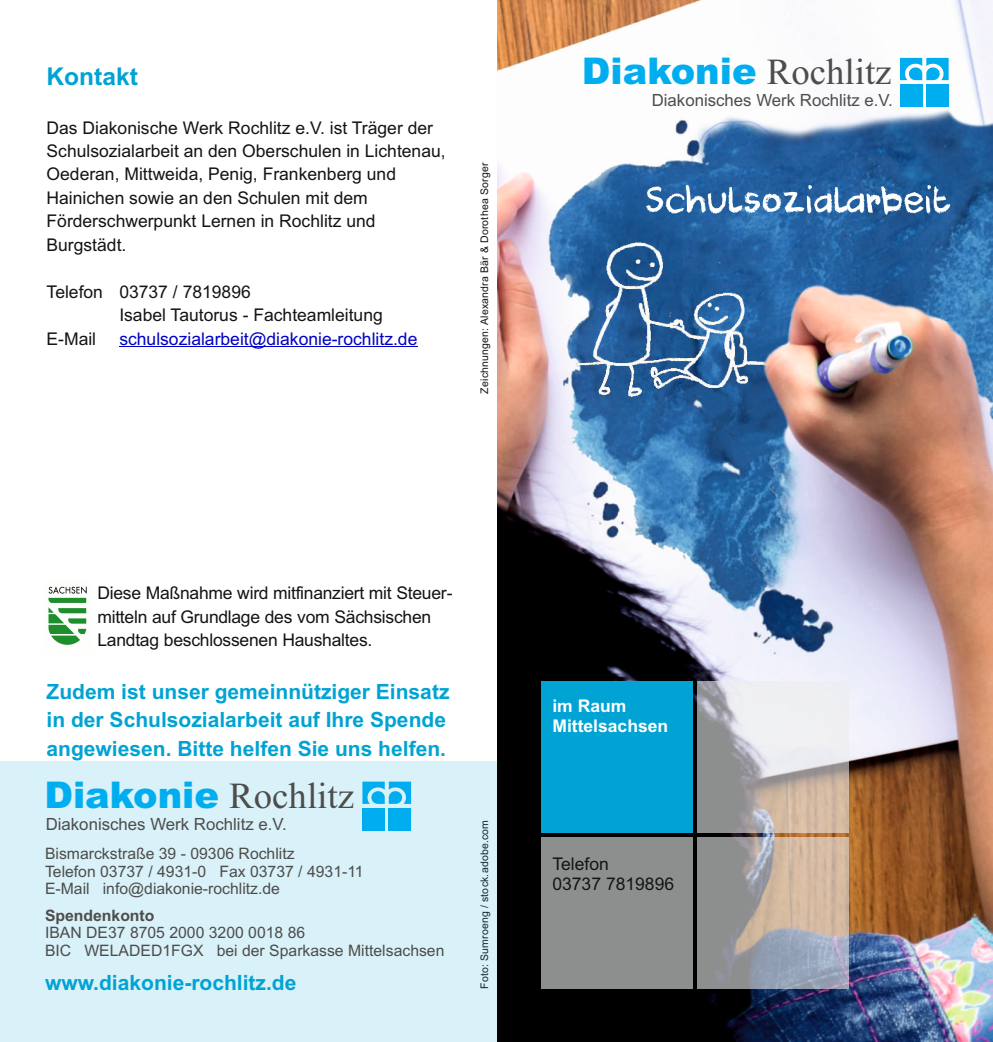
<style>
.page{position:relative;width:993px;height:1042px;background:#fff}
.page>*{position:absolute;margin:0;border:0;box-sizing:border-box;transform-origin:0 0}
.t1{font:900 36.75px "Arial";color:#00aeef}
.t2{font:700 24.5px "Arial";color:#00a3d3}
.t3{font:700 21px/28.2px "Arial";color:#00a3d3}
.t4{font:17.5px/23.4px "Arial";color:#131413}
.t5{font:17.5px "Arial";color:#0000c4}
.t6{font:700 17.5px/19.6px "Arial";color:#fff}
.t7{font:16.8px "Arial";color:#4d4d4c}
.t8{font:15.75px/17.7px "Arial";color:#4d4d4c}
.t9{font:700 15.75px "Arial";color:#4d4d4c}
.t10{font:10.5px "Arial";letter-spacing:.02em;color:#131414}
.s1{font-family:"Times New Roman";font-weight:400;color:#4d4d4c}
</style>
<div class="page">
<img style="left:496px;top:0;width:496px;height:1042px">
<hr style="left:119px;top:346px;width:298px;height:1px;background:#0000c4">
<div style="left:541px;top:681px;width:151px;height:152px;background:#00a3d3"></div>
<div style="left:541px;top:838px;width:151px;height:151px;background:#8d8e8e"></div>
<div style="left:697px;top:681px;width:151px;height:152px;background:#eceded;opacity:.6"></div>
<div style="left:697px;top:838px;width:151px;height:151px;background:#eceded;opacity:.6"></div>
<svg style="left:899px;top:58px;width:49px;height:22px"></svg>
<div style="left:899px;top:84px;width:22px;height:22px;background:#00aeef"></div>
<div style="left:926px;top:84px;width:22px;height:22px;background:#00aeef"></div>
<div style="left:0;top:761px;width:496px;height:281px;background:#d9f1f8"></div>
<svg style="left:362px;top:781px;width:49px;height:23px"></svg>
<div style="left:362px;top:808px;width:22px;height:22px;background:#00aeef"></div>
<div style="left:388px;top:808px;width:23px;height:22px;background:#00aeef"></div>
<img style="left:511px;top:236px;width:317px;height:223px">
<svg style="left:645px;top:185px;width:305px;height:30px"></svg>
<img style="left:48px;top:586px;width:39px;height:59px">
<h2 class="t2" style="left:47px;top:67px;width:93px">Kontakt</h2>
<p class="t4" style="left:47px;top:117px;width:400px">Das Diakonische Werk Rochlitz e.V. ist Träger der Schulsozialarbeit an den Oberschulen in Lichtenau, Oederan, Mittweida, Penig, Frankenberg und Hainichen sowie an den Schulen mit dem Förderschwerpunkt Lernen in Rochlitz und Burgstädt.</p>
<p class="t4" style="left:47px;top:281px;width:206px">Telefon 03737 / 7819896</p>
<p class="t4" style="left:119px;top:305px;width:265px">Isabel Tautorus - Fachteamleitung</p>
<p class="t4" style="left:47px;top:328px;width:51px">E-Mail</p>
<p class="t5" style="left:119px;top:332px;width:299px">schulsozialarbeit@diakonie-rochlitz.de</p>
<p class="t10" style="left:480px;top:393px;width:232px;rotate:-90deg">Zeichnungen: Alexandra Bär &amp; Dorothea Sorger</p>
<h1 class="t1" style="left:581px;top:58px;width:311px">Diakonie <span class="s1">Rochlitz</span></h1>
<p class="t7" style="left:651px;top:94px;width:242px">Diakonisches Werk Rochlitz e.V.</p>
<p class="t4" style="left:97px;top:583px;width:356px">Diese Maßnahme wird mitfinanziert mit Steuer&shy;mitteln auf Grundlage des vom Sächsischen<br>Landtag beschlossenen Haushaltes.</p>
<p class="t3" style="left:47px;top:679px;width:404px">Zudem ist unser gemeinnütziger Einsatz in der Schulsozialarbeit auf Ihre Spende angewiesen. Bitte helfen Sie uns helfen.</p>
<h1 class="t1" style="left:44px;top:782px;width:311px">Diakonie <span class="s1">Rochlitz</span></h1>
<p class="t7" style="left:46px;top:818px;width:242px">Diakonisches Werk Rochlitz e.V.</p>
<p class="t8" style="left:45px;top:846px;width:320px">Bismarckstraße 39 - 09306 Rochlitz<br>Telefon 03737 / 4931-0 Fax 03737 / 4931-11<br>E-Mail info@diakonie-rochlitz.de</p>
<p class="t9" style="left:45px;top:909px;width:111px">Spendenkonto</p>
<p class="t8" style="left:45px;top:925px;width:401px">IBAN DE37 8705 2000 3200 0018 86<br>BIC WELADED1FGX bei der Sparkasse Mittelsachsen</p>
<p class="t3" style="left:45px;top:970px;width:253px">www.diakonie-rochlitz.de</p>
<p class="t10" style="left:480px;top:989px;width:171px;rotate:-90deg">Foto: Sumroeng / stock.adobe.com</p>
<p class="t6" style="left:552px;top:698px;width:117px">im Raum<br>Mittelsachsen</p>
<p class="t4" style="left:552px;top:856px;width:123px;line-height:19.6px">Telefon<br>03737 7819896</p>
</div>
